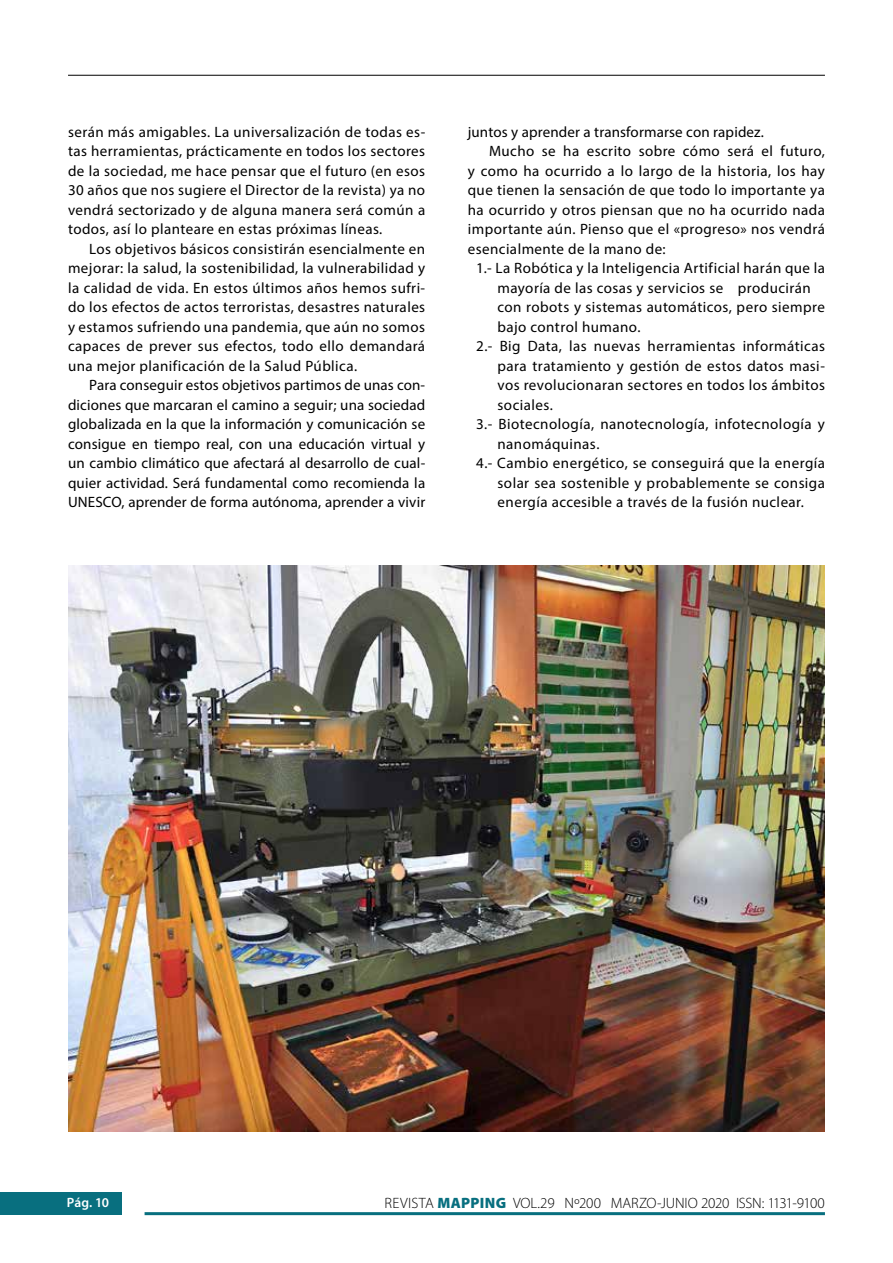
<style>
.page{position:relative;width:893px;height:1263px;background:#fff}
.page>*{position:absolute;margin:0;border:0;box-sizing:border-box;transform-origin:0 0}
.t1{font:15px/19.5px "Myriad Pro";letter-spacing:.03em;color:#000;text-align:justify}
.t2{font:300 15px "Myriad Pro";letter-spacing:-.01em;color:#000}
.t3{font:15px "Myriad Pro";letter-spacing:.01em;color:#000}
.t4{font:600 13.5px "Myriad Pro";color:#fff}
.s1{font-weight:900;color:#086f7f}
</style>
<div class="page">
<div style="left:0;top:1193px;width:121px;height:22px;background:#086f7f"></div>
<hr style="left:145px;top:1212px;width:680px;height:3px;background:#086f7f">
<hr style="left:68px;top:75px;width:757px;height:1px;background:#000">
<img style="left:68px;top:566px;width:757px;height:565px">
<p class="t1" style="left:68px;top:121px;width:359px">serán más amigables. La universalización de todas es&shy;tas herramientas, prácticamente en todos los sectores de la sociedad, me hace pensar que el futuro (en esos 30 años que nos sugiere el Director de la revista) ya no vendrá sectorizado y de alguna manera será común a todos, así lo planteare en estas próximas líneas.</p>
<p class="t1" style="left:68px;top:238px;width:359px;text-indent:21px">Los objetivos básicos consistirán esencialmente en mejorar: la salud, la sostenibilidad, la vulnerabilidad y la calidad de vida. En estos últimos años hemos sufri&shy;do los efectos de actos terroristas, desastres naturales y estamos sufriendo una pandemia, que aún no somos capaces de prever sus efectos, todo ello demandará una mejor planificación de la Salud Pública.</p>
<p class="t1" style="left:68px;top:375px;width:359px;text-indent:21px">Para conseguir estos objetivos partimos de unas con&shy;diciones que marcaran el camino a seguir; una sociedad globalizada en la que la información y comunicación se consigue en tiempo real, con una educación virtual y un cambio climático que afectará al desarrollo de cual&shy;quier actividad. Será fundamental como recomienda la UNESCO, aprender de forma autónoma, aprender a vivir</p>
<p class="t3" style="left:468px;top:122px;width:298px">juntos y aprender a transformarse con rapidez.</p>
<p class="t1" style="left:489px;top:141px;width:337px">Mucho se ha escrito sobre cómo será el futuro,</p>
<p class="t1" style="left:468px;top:160px;width:359px">y como ha ocurrido a lo largo de la historia, los hay</p>
<p class="t1" style="left:468px;top:180px;width:359px">que tienen la sensación de que todo lo importante ya</p>
<p class="t1" style="left:468px;top:199px;width:359px">ha ocurrido y otros piensan que no ha ocurrido nada</p>
<p class="t1" style="left:468px;top:219px;width:359px">importante aún. Pienso que el «progreso» nos vendrá</p>
<p class="t1" style="left:468px;top:238px;width:199px">esencialmente de la mano de:</p>
<p class="t1" style="left:476px;top:258px;width:350px">1.- La Robótica y la Inteligencia Artificial harán que la</p>
<p class="t1" style="left:497px;top:277px;width:315px">mayoría de las cosas y servicios se producirán</p>
<p class="t1" style="left:497px;top:297px;width:329px">con robots y sistemas automáticos, pero siempre</p>
<p class="t1" style="left:497px;top:316px;width:144px">bajo control humano.</p>
<p class="t1" style="left:476px;top:336px;width:350px">2.- Big Data, las nuevas herramientas informáticas</p>
<p class="t1" style="left:497px;top:355px;width:329px">para tratamiento y gestión de estos datos masi-</p>
<p class="t1" style="left:497px;top:375px;width:329px">vos revolucionaran sectores en todos los ámbitos</p>
<p class="t1" style="left:497px;top:394px;width:57px">sociales.</p>
<p class="t1" style="left:476px;top:414px;width:350px">3.- Biotecnología, nanotecnología, infotecnología y</p>
<p class="t1" style="left:497px;top:433px;width:103px">nanomáquinas.</p>
<p class="t1" style="left:476px;top:453px;width:350px">4.- Cambio energético, se conseguirá que la energía</p>
<p class="t1" style="left:497px;top:472px;width:329px">solar sea sostenible y probablemente se consiga</p>
<p class="t1" style="left:497px;top:492px;width:308px">energía accesible a través de la fusión nuclear.</p>
<p class="t4" style="left:67px;top:1194px;width:44px">Pág. 10</p>
<p class="t2" style="left:385px;top:1194px;width:442px">REVISTA <span class="s1">MAPPING</span> VOL.29 Nº200 MARZO-JUNIO 2020 ISSN: 1131-9100</p>
</div>
